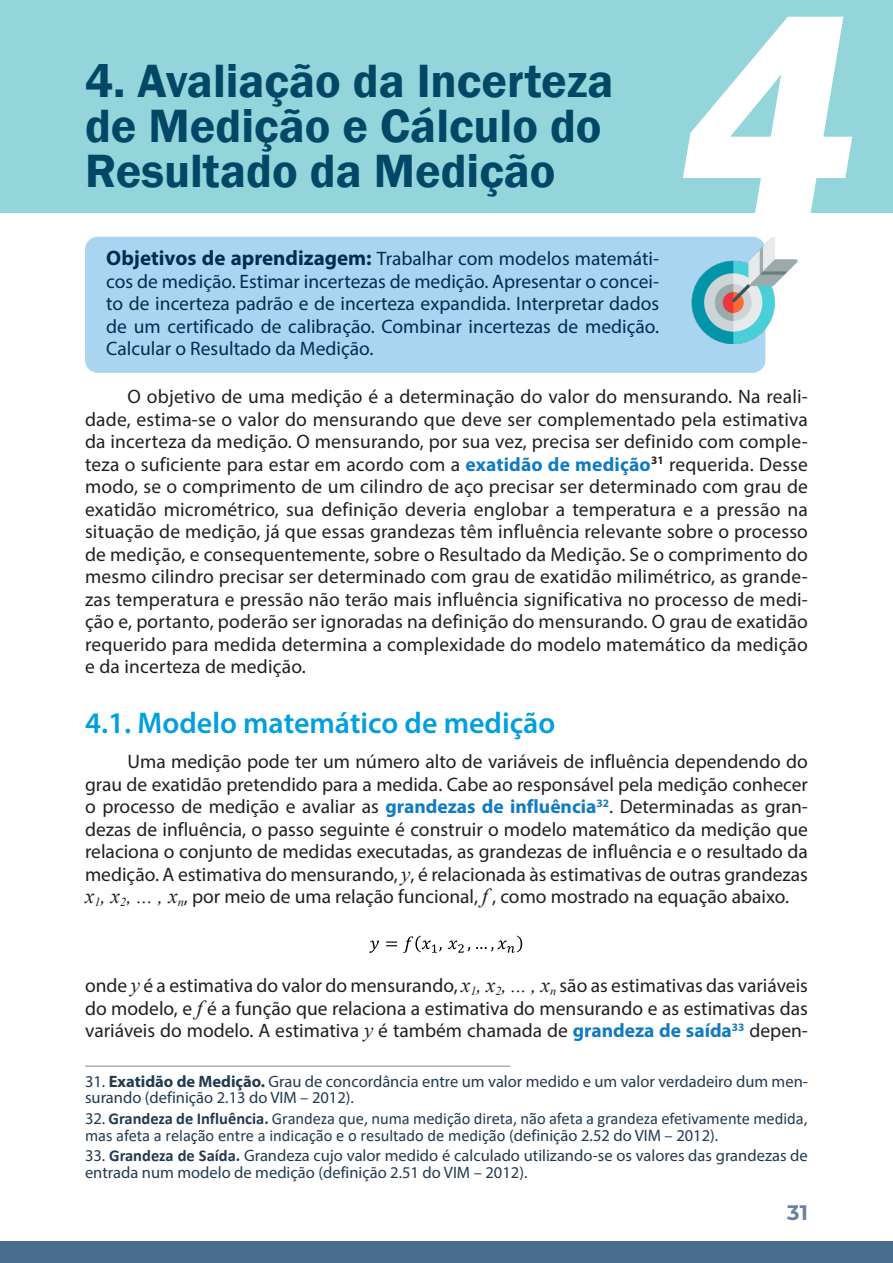
<style>
.page{position:relative;width:893px;height:1263px;background:#fff}
.page>*{position:absolute;margin:0;border:0;box-sizing:border-box;transform-origin:0 0}
.Título{font:italic 800 300px "Franklin Gothic";color:#fff}
.t1{font:600 48px/45px "Franklin Gothic";color:#004865}
.t2{font:600 30px "Myriad Pro";color:#009fde}
.t3{font:700 21px "Montserrat";color:#6a829f}
.Corpo_de_texto{font:19.5px/22.5px "Myriad Pro";color:#231f20;text-align:justify}
.Objetivos_de_aprendi{font:19.5px/22.5px "Myriad Pro";color:#002e4f;text-align:justify}
.Notas_de_rodapé{font:16.5px/16.5px "Myriad Pro";color:#223a50}
.Notas_de_rodapé-2{font:16.5px/16.5px "Calibri";color:#223a50}
.s1{font-weight:700;font-size:21px}
.s2{font-weight:700;color:#107bc1}
.s3{font-family:"Times New Roman";font-style:italic;font-size:21px}
.s4{font-weight:700}
.s5{font-family:"Myriad Pro"}
.s6{font-family:"Calibri";font-weight:700}
</style>
<div class="page">
<div style="left:0;top:1242px;width:893px;height:21px;background:#496d8e"></div>
<div style="left:0;top:0;width:893px;height:213px;background:#93d5da"></div>
<div style="left:85px;top:237px;width:680px;height:136px;background:#aad5f1;border-radius:13px"></div>
<svg style="left:369px;top:940px;width:10px;height:13px"></svg>
<svg style="left:386px;top:941px;width:11px;height:5px"></svg>
<svg style="left:403px;top:936px;width:119px;height:17px"></svg>
<hr style="left:85px;top:1066px;width:425px;height:1px;background:#8592a5">
<img style="left:691px;top:237px;width:106px;height:107px">
<p class="t1" style="left:85px;top:59px;width:530px">4. Avaliação da Incerteza de Medição e Cálculo do<br>Resultado da Medição</p>
<p class="Título" style="left:677px;top:-73px;width:177px">4</p>
<p class="Objetivos_de_aprendi" style="left:106px;top:247px;width:554px"><span class="s1">Objetivos de aprendizagem:</span> Trabalhar com modelos matemáti&shy;cos de medição. Estimar incertezas de medição. Apresentar o concei&shy;to de incerteza padrão e de incerteza expandida. Interpretar dados de um certificado de calibração. Combinar incertezas de medição.<br>Calcular o Resultado da Medição.</p>
<p class="Corpo_de_texto" style="left:85px;top:385px;width:724px;text-indent:43px">O objetivo de uma medição é a determinação do valor do mensurando. Na reali&shy;dade, estima-se o valor do mensurando que deve ser complementado pela estimativa da incerteza da medição. O mensurando, por sua vez, precisa ser definido com comple&shy;teza o suficiente para estar em acordo com a <span class="s2">exatidão de medição</span><sup>31</sup> requerida. Desse modo, se o comprimento de um cilindro de aço precisar ser determinado com grau de exatidão micrométrico, sua definição deveria englobar a temperatura e a pressão na situação de medição, já que essas grandezas têm influência relevante sobre o processo de medição, e consequentemente, sobre o Resultado da Medição. Se o comprimento do mesmo cilindro precisar ser determinado com grau de exatidão milimétrico, as grande&shy;zas temperatura e pressão não terão mais influência significativa no processo de medi&shy;ção e, portanto, poderão ser ignoradas na definição do mensurando. O grau de exatidão requerido para medida determina a complexidade do modelo matemático da medição e da incerteza de medição.</p>
<p class="t2" style="left:85px;top:704px;width:472px">4.1. Modelo matemático de medição</p>
<p class="Corpo_de_texto" style="left:85px;top:750px;width:724px;text-indent:43px">Uma medição pode ter um número alto de variáveis de influência dependendo do grau de exatidão pretendido para a medida. Cabe ao responsável pela medição conhecer o processo de medição e avaliar as <span class="s2">grandezas de influência</span><sup>32</sup>. Determinadas as gran&shy;dezas de influência, o passo seguinte é construir o modelo matemático da medição que relaciona o conjunto de medidas executadas, as grandezas de influência e o resultado da medição. A estimativa do mensurando, <span class="s3">y</span>, é relacionada às estimativas de outras grandezas <span class="s3">x</span><sub>1</sub><span class="s3">, x</span><sub>2</sub><span class="s3">, ... , x</span><sub>n</sub>, por meio de uma relação funcional, <span class="s3">f</span> , como mostrado na equação abaixo.</p>
<p class="Corpo_de_texto" style="left:85px;top:974px;width:724px">onde <span class="s3">y</span> é a estimativa do valor do mensurando, <span class="s3">x</span><sub>1</sub><span class="s3">, x</span><sub>2</sub><span class="s3">, ... , x</span><sub>n</sub> são as estimativas das variáveis do modelo, e <span class="s3">f</span> é a função que relaciona a estimativa do mensurando e as estimativas das variáveis do modelo. A estimativa <span class="s3">y</span> é também chamada de <span class="s2">grandeza de saída</span><sup>33</sup> depen-</p>
<p class="Notas_de_rodapé" style="left:85px;top:1073px;width:724px">31. <span class="s4">Exatidão de Medição.</span> Grau de concordância entre um valor medido e um valor verdadeiro dum men&shy;surando (definição 2.13 do VIM – 2012).</p>
<p class="Notas_de_rodapé-2" style="left:85px;top:1110px;width:724px"><span class="s5">32.</span> <span class="s4">Grandeza de Influência.</span> Grandeza que, numa medição direta, não afeta a grandeza efetivamente medida, mas afeta a relação entre a indicação e o resultado de medição <span class="s5">(definição 2.52 do VIM – 2012).</span></p>
<p class="Notas_de_rodapé" style="left:85px;top:1147px;width:724px">33. <span class="s6">Grandeza de Saída.</span> Grandeza cujo valor medido é calculado utilizando-se os valores das grandezas de entrada num modelo de medição (definição 2.51 do VIM – 2012).</p>
<p class="t3" style="left:787px;top:1197px;width:22px">31</p>
</div>
